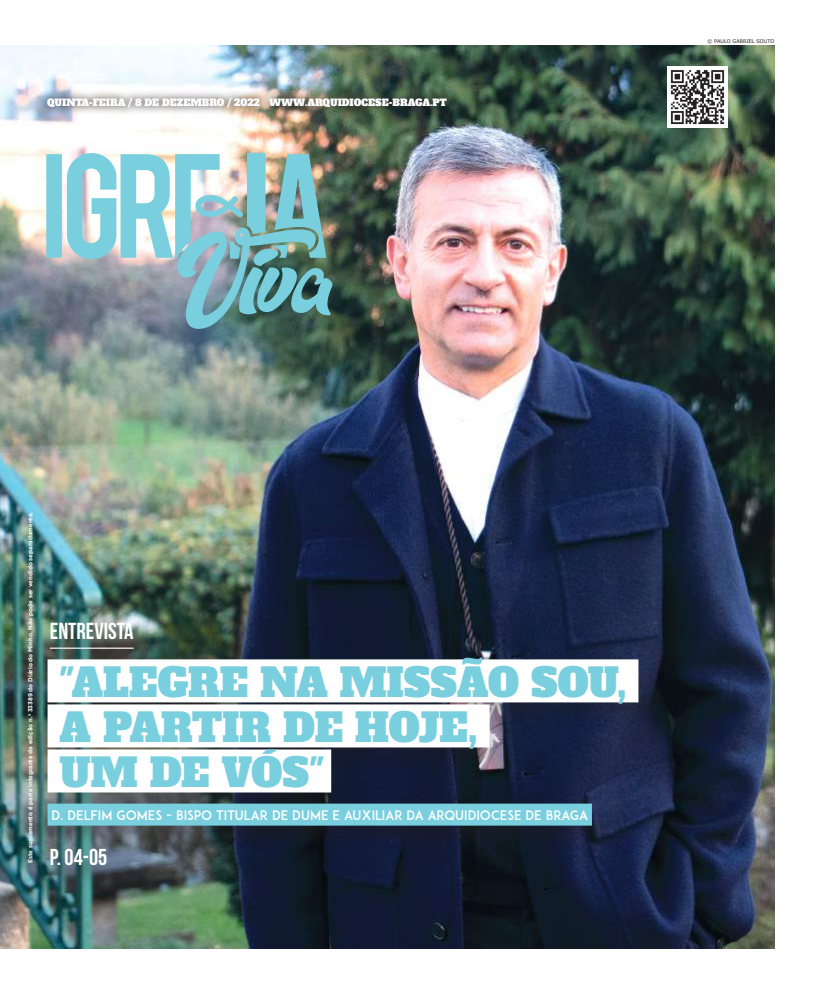
<style>
.page{position:relative;width:817px;height:993px;background:#fff}
.page>*{position:absolute;margin:0;border:0;box-sizing:border-box;transform-origin:0 0}
.t1{font:39.2px/45px "Alfa Slab One";letter-spacing:-.01em;color:#7acfde}
.t2{font:23.2px "Bebas Neue";color:#fff}
.t3{font:700 23px "Bebas Neue";color:#fff}
.t4{font:13px "ADAM.CGPRO";color:#fff}
.t5{font:9.5px "Alfa Slab One";color:#fff}
.t6{font:700 6px "Gotham";color:#fff}
.t7{font:5px "Verdana";color:#241f1f}
.s1{color:#fff}
</style>
<div class="page">
<img style="left:0;top:45px;width:774px;height:903px">
<div style="left:38px;top:89px;width:417px;height:27px;background:#241f1f;opacity:.52"></div>
<img style="left:667px;top:67px;width:60px;height:60px">
<img style="left:46px;top:153px;width:286px;height:176px">
<div style="left:28px;top:614px;width:628px;height:278px;background:#241f1f;opacity:.35"></div>
<hr style="left:50px;top:647px;width:84px;height:1px;background:#fff">
<div style="left:48px;top:659px;width:590px;height:43px;background:#fff"></div>
<div style="left:48px;top:704px;width:441px;height:43px;background:#fff"></div>
<div style="left:48px;top:749px;width:283px;height:43px;background:#fff"></div>
<div style="left:48px;top:803px;width:544px;height:22px;background:#7acfde"></div>
<h3 class="t5" style="left:47px;top:96px;width:401px">QUINTA-FEIRA / 8 DE DEZEMBRO / 2022 WWW.ARQUIDIOCESE-BRAGA.PT</h3>
<p class="t7" style="left:707px;top:38px;width:69px">© PAULO GABRIEL SOUTO</p>
<p class="t6" style="left:26px;top:862px;width:352px;rotate:-90deg">Este suplemento é parte integrante da edição n.º 33389 do Diário do Minho. Não pode ser vendido separadamente.</p>
<h2 class="t2" style="left:50px;top:618px;width:85px">ENTREVISTA</h2>
<h1 class="t1" style="left:59px;top:660px;width:568px">"ALEGRE NA MISSÃO SOU,<br>A PARTIR DE HOJE,<br>UM DE VÓS"<span class="s1">.</span></h1>
<h3 class="t4" style="left:51px;top:806px;width:538px">D. DELFIM GOMES - BISPO TITULAR DE DUME E AUXILIAR DA ARQUIDIOCESE DE BRAGA</h3>
<h3 class="t3" style="left:50px;top:843px;width:59px">P. 04-05</h3>
</div>
